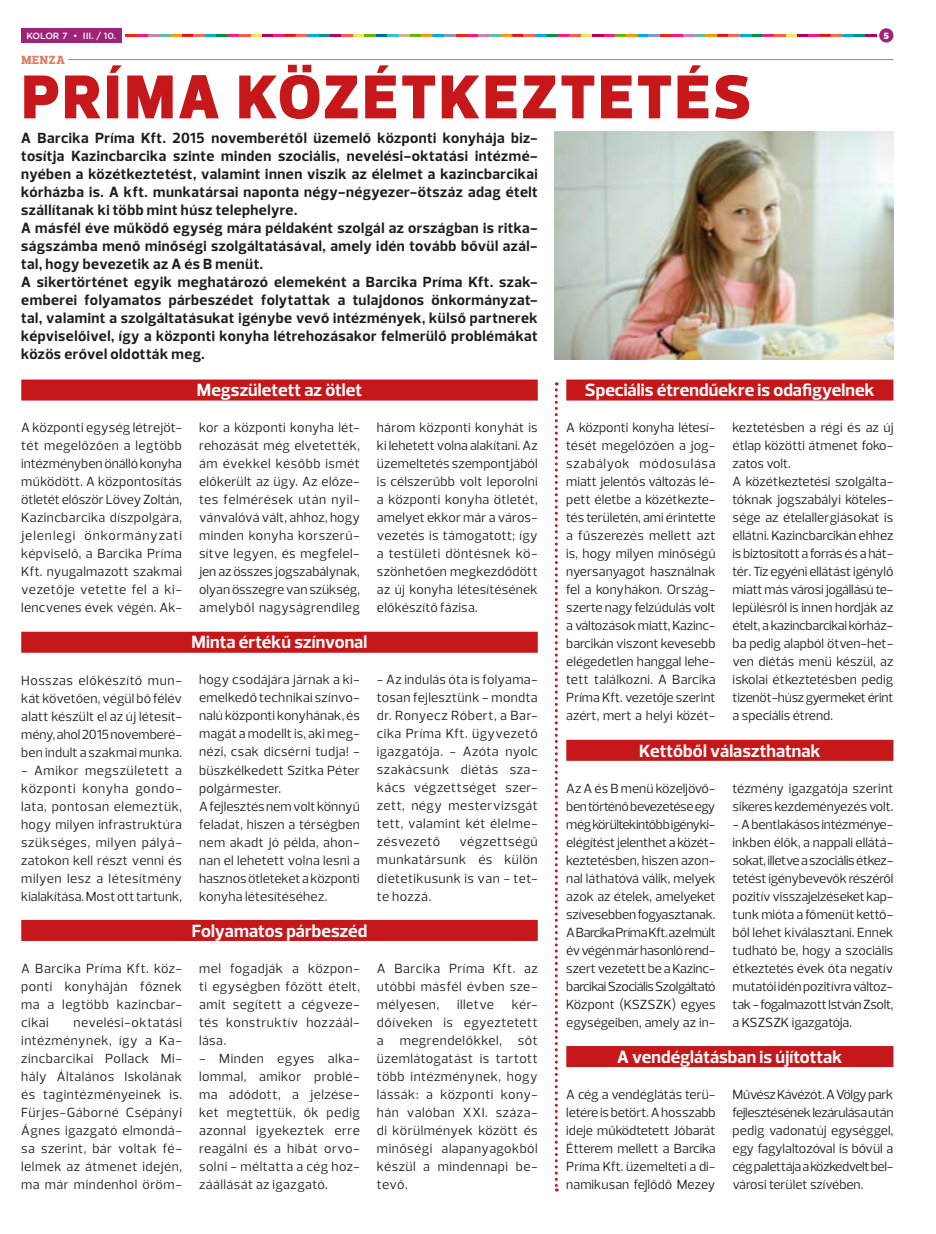
<style>
.page{position:relative;width:936px;height:1234px;background:#fff}
.page>*{position:absolute;margin:0;border:0;box-sizing:border-box;transform-origin:0 0}
.t1{font:900 63px "Prelo";letter-spacing:.05em;color:#c6171a}
.t2{font:700 18px "Prelo";letter-spacing:.005em;color:#fff}
.t3{font:700 15px/18px "Prelo";letter-spacing:.03em;color:#1d1d1b}
.t4{font:13.5px/18px "Prelo";letter-spacing:.005em;color:#1d1d1b;text-align:justify}
.t5{font:13.5px "Prelo";letter-spacing:.035em;color:#1d1d1b}
.t6{font:800 12px "Prelo Slab";letter-spacing:.065em;color:#dd7c62}
.t7{font:500 9px "Gotham";color:#fff}
.t8{font:900 9px "Gotham";color:#fff}
</style>
<div class="page">
<svg style="left:125px;top:34px;width:751px;height:3px;background:#ad6e67"></svg>
<div style="left:879px;top:28px;width:14px;height:15px;background:#9d2478;border-radius:50%"></div>
<div style="left:21px;top:28px;width:100px;height:15px;background:#9d2478"></div>
<hr style="left:21px;top:59px;width:872px;height:1px;background:#dd7c62">
<div style="left:21px;top:56px;width:47px;height:6px;background:#fff"></div>
<img style="left:554px;top:132px;width:339px;height:227px">
<div style="left:21px;top:379px;width:516px;height:21px;background:#c6171a"></div>
<div style="left:21px;top:631px;width:516px;height:21px;background:#c6171a"></div>
<div style="left:21px;top:919px;width:516px;height:21px;background:#c6171a"></div>
<div style="left:566px;top:379px;width:327px;height:21px;background:#c6171a"></div>
<div style="left:566px;top:739px;width:327px;height:21px;background:#c6171a"></div>
<div style="left:566px;top:1045px;width:327px;height:21px;background:#c6171a"></div>
<svg style="left:554px;top:382px;width:3px;height:809px"></svg>
<p class="t7" style="left:26px;top:29px;width:91px">KOLOR 7 • III. / 10.</p>
<p class="t8" style="left:883px;top:29px;width:7px">5</p>
<p class="t6" style="left:21px;top:53px;width:45px">MENZA</p>
<h1 class="t1" style="left:22px;top:58px;width:730px">PRÍMA KÖZÉTKEZTETÉS</h1>
<p class="t3" style="left:21px;top:129px;width:518px">A Barcika Príma Kft. 2015 novemberétől üzemelő központi konyhája biz&shy;tosítja Kazincbarcika szinte minden szociális, nevelési-oktatási intézmé&shy;nyében a közétkeztetést, valamint innen viszik az élelmet a kazincbarcikai kórházba is. A kft. munkatársai naponta négy-négyezer-ötszáz adag ételt szállítanak ki több mint húsz telephelyre.<br>A másfél éve működő egység mára példaként szolgál az országban is ritka&shy;ságszámba menő minőségi szolgáltatásával, amely idén tovább bővül azál&shy;tal, hogy bevezetik az A és B menüt.<br>A sikertörténet egyik meghatározó elemeként a Barcika Príma Kft. szak&shy;emberei folyamatos párbeszédet folytattak a tulajdonos önkormányzat&shy;tal, valamint a szolgáltatásukat igénybe vevő intézmények, külső partnerek képviselőivel, így a központi konyha létrehozásakor felmerülő problémákat közös erővel oldották meg.</p>
<h2 class="t2" style="left:197px;top:379px;width:167px">Megszületett az ötlet</h2>
<p class="t4" style="left:21px;top:419px;width:162px">A központi egység létrejöt&shy;tét megelőzően a legtöbb intézményben önálló konyha működött. A központosítás ötletét először Lövey Zoltán, Kazincbarcika díszpolgára, jelenlegi önkormányzati képviselő, a Barcika Príma Kft. nyugalmazott szakmai vezetője vetette fel a ki&shy;lencvenes évek végén. Ak-</p>
<p class="t4" style="left:199px;top:419px;width:162px">kor a központi konyha lét&shy;rehozását még elvetették, ám évekkel később ismét előkerült az ügy. Az előze&shy;tes felmérések után nyil&shy;vánvalóvá vált, ahhoz, hogy minden konyha korszerű&shy;sítve legyen, és megfelel&shy;jen az összes jogszabálynak, olyan összegre van szükség, amelyből nagyságrendileg</p>
<p class="t4" style="left:377px;top:418px;width:162px">három központi konyhát is ki lehetett volna alakítani. Az üzemeltetés szempontjából is célszerűbb volt leporolni a központi konyha ötletét, amelyet ekkor már a város&shy;vezetés is támogatott; így a testületi döntésnek kö&shy;szönhetően megkezdődött az új konyha létesítésének előkészítő fázisa.</p>
<h2 class="t2" style="left:192px;top:631px;width:177px">Minta értékű színvonal</h2>
<p class="t4" style="left:21px;top:671px;width:162px">Hosszas előkészítő mun&shy;kát követően, végül bő félév alatt készült el az új létesít&shy;mény, ahol 2015 novemberé&shy;ben indult a szakmai munka.</p>
<p class="t4" style="left:21px;top:761px;width:162px">- Amikor megszületett a központi konyha gondo&shy;lata, pontosan elemeztük, hogy milyen infrastruktúra szükséges, milyen pályá&shy;zatokon kell részt venni és milyen lesz a létesítmény kialakítása. Most ott tartunk,</p>
<p class="t4" style="left:199px;top:670px;width:162px;text-align:left">hogy csodájára járnak a ki&shy;emelkedő technikai színvo&shy;nalú központi konyhának, és magát a modellt is, aki meg&shy;nézi, csak dicsérni tudja! - büszkélkedett Szitka Péter polgármester.<br>A fejlesztés nem volt könnyű feladat, hiszen a térségben nem akadt jó példa, ahon&shy;nan el lehetett volna lesni a hasznos ötleteket a központi konyha létesítéséhez.</p>
<p class="t4" style="left:377px;top:670px;width:162px">- Az indulás óta is folyama&shy;tosan fejlesztünk - mondta dr. Ronyecz Róbert, a Bar&shy;cika Príma Kft. ügyvezető igazgatója. - Azóta nyolc szakácsunk diétás sza&shy;kács végzettséget szer&shy;zett, négy mestervizsgát tett, valamint két élelme&shy;zésvezető</p>
<p class="t4" style="left:377px;top:832px;width:162px;text-indent:83px">végzettségű munkatársunk és külön dietetikusunk is van - tet&shy;te hozzá.</p>
<p class="t4" style="left:21px;top:959px;width:162px">A Barcika Príma Kft. köz&shy;ponti konyháján főznek ma a legtöbb kazincbar&shy;cikai</p>
<p class="t4" style="left:21px;top:1013px;width:162px;text-indent:52px">nevelési-oktatási intézménynek, így a Ka&shy;zincbarcikai Pollack Mi&shy;hály Általános Iskolának és tagintézményeinek is.<br>Fürjes-Gáborné Csépányi Ágnes igazgató elmondá&shy;sa szerint, bár voltak fé&shy;lelmek az átmenet idején, ma már mindenhol öröm-</p>
<h2 class="t2" style="left:192px;top:919px;width:177px">Folyamatos párbeszéd</h2>
<p class="t4" style="left:199px;top:958px;width:162px">mel fogadják a közpon&shy;ti egységben főzött ételt, amit segített a cégveze&shy;tés konstruktív hozzáál&shy;lása.</p>
<p class="t4" style="left:199px;top:1048px;width:162px">- Minden egyes alka&shy;lommal, amikor problé&shy;ma adódott, a jelzése&shy;ket megtettük, ők pedig azonnal igyekeztek erre reagálni és a hibát orvo&shy;solni - méltatta a cég hoz&shy;záállását az igazgató.</p>
<p class="t4" style="left:377px;top:958px;width:162px">A Barcika Príma Kft. az utóbbi másfél évben sze&shy;mélyesen,</p>
<p class="t4" style="left:377px;top:994px;width:162px;text-indent:135px">kér&shy;dőíveken is egyeztetett a megrendelőkkel, sőt üzemlátogatást is tartott több intézménynek, hogy lássák: a központi kony&shy;hán valóban XXI. száza&shy;di körülmények között és minőségi alapanyagokból készül a mindennapi be&shy;tevő.</p>
<p class="t5" style="left:457px;top:995px;width:39px">illetve</p>
<h2 class="t2" style="left:585px;top:379px;width:291px">Speciális étrendűekre is odafigyelnek</h2>
<p class="t4" style="left:566px;top:419px;width:151px">A központi konyha létesí&shy;tését megelőzően a jog&shy;szabályok módosulása miatt jelentős változás lé&shy;pett életbe a közétkezte&shy;tés területén, ami érintette a fűszerezés mellett azt is, hogy milyen minőségű nyersanyagot használnak fel a konyhákon. Ország&shy;szerte nagy felzúdulás volt a változások miatt, Kazinc&shy;barcikán viszont kevesebb elégedetlen hanggal lehe&shy;tett találkozni. A Barcika Príma Kft. vezetője szerint azért, mert a helyi közét-</p>
<p class="t4" style="left:732px;top:418px;width:162px;text-align:left">keztetésben a régi és az új étlap közötti átmenet foko&shy;zatos volt.<br>A közétkeztetési szolgálta&shy;tóknak jogszabályi köteles&shy;sége az ételallergiásokat is ellátni. Kazincbarcikán ehhez is biztosított a forrás és a hát&shy;tér. Tíz egyéni ellátást igénylő miatt más városi jogállású te&shy;lepülésről is innen hordják az ételt, a kazincbarcikai kórház&shy;ba pedig alapból ötven-het&shy;ven diétás menü készül, az iskolai étkeztetésben pedig tizenöt-húsz gyermeket érint a speciális étrend.</p>
<h2 class="t2" style="left:639px;top:739px;width:183px">Kettőből választhatnak</h2>
<p class="t4" style="left:566px;top:779px;width:151px">Az A és B menü közeljövő&shy;ben történő bevezetése egy még körültekintőbb igényki&shy;elégítést jelenthet a közét&shy;keztetésben, hiszen azon&shy;nal láthatóvá válik, melyek azok az ételek, amelyeket szívesebben fogyasztanak.<br>A Barcika Príma Kft. az elmúlt év végén már hasonló rend&shy;szert vezetett be a Kazinc&shy;barcikai Szociális Szolgáltató Központ (KSZSZK) egyes egységeiben, amely az in-</p>
<p class="t4" style="left:732px;top:778px;width:162px">tézmény igazgatója szerint sikeres kezdeményezés volt.</p>
<p class="t4" style="left:732px;top:814px;width:162px">- A bentlakásos intézménye&shy;inkben élők, a nappali ellátá&shy;sokat, illetve a szociális étkez&shy;tetést igénybevevők részéről pozitív visszajelzéseket kap&shy;tunk mióta a főmenüt kettő&shy;ből lehet kiválasztani. Ennek tudható be, hogy a szociális étkeztetés évek óta negatív mutatói idén pozitívra változ&shy;tak - fogalmazott István Zsolt, a KSZSZK igazgatója.</p>
<h2 class="t2" style="left:617px;top:1045px;width:227px">A vendéglátásban is újítottak</h2>
<p class="t4" style="left:566px;top:1085px;width:151px">A cég a vendéglátás terü&shy;letére is betört. A hosszabb ideje működtetett Jóbarát Étterem mellett a Barcika Príma Kft. üzemelteti a di&shy;namikusan fejlődő Mezey</p>
<p class="t4" style="left:732px;top:1085px;width:162px">Művész Kávézót. A Völgy park fejlesztésének lezárulása után pedig vadonatúj egységgel, egy fagylaltozóval is bővül a cég palettája a közkedvelt bel&shy;városi terület szívében.</p>
</div>
